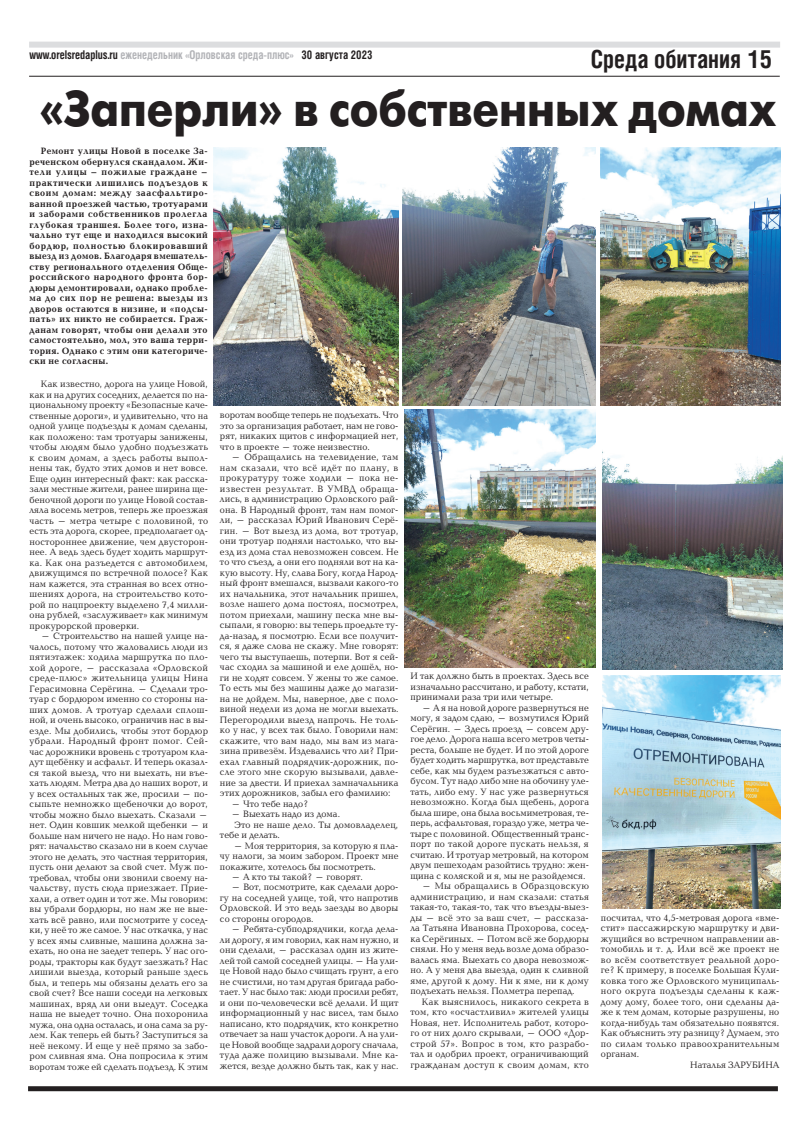
<style>
.page{position:relative;width:808px;height:1134px;background:#fff}
.page>*{position:absolute;margin:0;border:0;box-sizing:border-box;transform-origin:0 0}
.t1{font:50px "Futuris C Bold 11";color:#231f20;scale:.9 1}
.t2{font:25px "Helios Cond Bold 14";color:#231f20;scale:.94 1}
.t3{font:12px "Helios Cond Bold 14";color:#231f20;scale:.9 1}
.t4{font:9.5px/10.5px "Baltica C14";letter-spacing:.01em;color:#231f20;text-align:justify;scale:.95 1}
.t5{font:9.5px/10.5px "Baltica C Bold 10";letter-spacing:.04em;color:#231f20;text-align:justify;scale:.95 1}
.t6{font:9.5px "Baltica C14";letter-spacing:.035em;color:#231f20;scale:.95 1}
.t7{font:9.5px "Baltica C14";letter-spacing:.04em;color:#231f20;scale:.95 1}
.s1{color:#b2b3b7}
</style>
<div class="page">
<div style="left:29px;top:42px;width:751px;height:6px;background:#dcdddf"></div>
<hr style="left:29px;top:76px;width:751px;height:1px;background:#231f20">
<div style="left:28px;top:1086px;width:750px;height:5px;background:#231f20"></div>
<img style="left:214px;top:147px;width:184px;height:259px">
<img style="left:402px;top:148px;width:194px;height:258px">
<img style="left:600px;top:147px;width:180px;height:258px">
<img style="left:603px;top:676px;width:177px;height:233px">
<img style="left:603px;top:457px;width:179px;height:212px">
<img style="left:404px;top:409px;width:192px;height:258px">
<h2 class="t2" style="left:591px;top:45px;width:195px">Среда обитания 15</h2>
<p class="t3" style="left:29px;top:48px;width:383px">www.orelsredaplus.ru <span class="s1">еженедельник «Орловская среда-плюс»</span> 30 августа 2023</p>
<h1 class="t1" style="left:40px;top:81px;width:820px">«Заперли» в собственных домах</h1>
<p class="t5" style="left:30px;top:146px;width:189px;text-indent:11px">Ремонт улицы Новой в поселке За&shy;реченском обернулся скандалом. Жи&shy;тели улицы – пожилые граждане – практически лишились подъездов к своим домам: между заасфальтиро&shy;ванной проезжей частью, тротуарами и заборами собственников пролегла глубокая траншея. Более того, изна&shy;чально тут еще и находился высокий бордюр, полностью блокировавший выезд из домов. Благодаря вмешатель&shy;ству регионального отделения Обще&shy;российского народного фронта бор&shy;дюры демонтировали, однако пробле&shy;ма до сих пор не решена: выезды из дворов остаются в низине, и «подсы&shy;пать» их никто не собирается. Граж&shy;данам говорят, чтобы они делали это самостоятельно, мол, это ваша терри&shy;тория. Однако с этим они категориче&shy;ски не согласны.</p>
<p class="t4" style="left:30px;top:379px;width:189px;text-indent:11px">Как известно, дорога на улице Новой, как и на других соседних, делается по на&shy;циональному проекту «Безопасные каче&shy;ственные дороги», и удивительно, что на одной улице подъезды к домам сделаны, как положено: там тротуары занижены, чтобы людям было удобно подъезжать к своим домам, а здесь работы выпол&shy;нены так, будто этих домов и нет вовсе.<br>Еще один интересный факт: как расска&shy;зали местные жители, ранее ширина ще&shy;беночной дороги по улице Новой состав&shy;ляла восемь метров, теперь же проезжая часть – метра четыре с половиной, то есть эта дорога, скорее, предполагает од&shy;ностороннее движение, чем двусторон&shy;нее. А ведь здесь будет ходить маршрут&shy;ка. Как она разъедется с автомобилем, движущимся по встречной полосе? Как нам кажется, эта странная во всех отно&shy;шениях дорога, на строительство кото&shy;рой по нацпроекту выделено 7,4 милли&shy;она рублей, «заслуживает» как минимум прокурорской проверки.</p>
<p class="t4" style="left:30px;top:631px;width:189px;text-indent:11px">– Строительство на нашей улице на&shy;чалось, потому что жаловались люди из пятиэтажек: ходила маршрутка по пло&shy;хой дороге, – рассказала «Орловской среде-плюс» жительница улицы Нина Герасимовна Серёгина. – Сделали тро&shy;туар с бордюром именно со стороны на&shy;ших домов. А тротуар сделали сплош&shy;ной, и очень высоко, ограничив нас в вы&shy;езде. Мы добились, чтобы этот бордюр убрали. Народный фронт помог. Сей&shy;час дорожники вровень с тротуаром кла&shy;дут щебёнку и асфальт. И теперь оказал&shy;ся такой выезд, что ни выехать, ни въе&shy;хать людям. Метра два до наших ворот, и у всех остальных так же, просили – по&shy;сыпьте немножко щебеночки до ворот, чтобы можно было выехать. Сказали – нет. Один ковшик мелкой щебенки – и больше нам ничего не надо. Но нам гово&shy;рят: начальство сказало ни в коем случае этого не делать, это частная территория, пусть они делают за свой счет. Муж по&shy;требовал, чтобы они звонили своему на&shy;чальству, пусть сюда приезжает. Прие&shy;хали, а ответ один и тот же. Мы говорим: вы убрали бордюры, но нам же не вые&shy;хать всё равно, или посмотрите у сосед&shy;ки, у неё то же самое. У нас откачка, у нас у всех ямы сливные, машина должна за&shy;ехать, но она не заедет теперь. У нас ого&shy;роды, тракторы как будут заезжать? Нас лишили выезда, который раньше здесь был, и теперь мы обязаны делать его за свой счет? Все наши соседи на легковых машинах, вряд ли они выедут. Соседка наша не выедет точно. Она похоронила мужа, она одна осталась, и она сама за ру&shy;лем. Как теперь ей быть? Заступиться за неё некому. И еще у неё прямо за забо&shy;ром сливная яма. Она попросила к этим воротам тоже ей сделать подъезд. К этим</p>
<p class="t4" style="left:220px;top:410px;width:189px">воротам вообще теперь не подъехать. Что это за организация работает, нам не гово&shy;рят, никаких щитов с информацией нет, что в проекте – тоже неизвестно.</p>
<p class="t4" style="left:220px;top:452px;width:189px;text-indent:11px">– Обращались на телевидение, там нам сказали, что всё идёт по плану, в прокуратуру тоже ходили – пока не&shy;известен результат. В УМВД обраща&shy;лись, в администрацию Орловского рай&shy;она. В Народный фронт, там нам помог&shy;ли, – рассказал Юрий Иванович Серё&shy;гин. – Вот выезд из дома, вот тротуар, они тротуар подняли настолько, что вы&shy;езд из дома стал невозможен совсем. Не то что съезд, а они его подняли вот на ка&shy;кую высоту. Ну, слава Богу, когда Народ&shy;ный фронт вмешался, вызвали какого-то их начальника, этот начальник пришел, возле нашего дома постоял, посмотрел, потом приехали, машину песка мне вы&shy;сыпали, я говорю: вы теперь проедьте ту&shy;да-назад, я посмотрю. Если все получит&shy;ся, я даже слова не скажу. Мне говорят: чего ты выступаешь, потерпи. Вот я сей&shy;час сходил за машиной и еле дошёл, но&shy;ги не ходят совсем. У жены то же самое.<br>То есть мы без машины даже до магази&shy;на не дойдем. Мы, наверное, две с поло&shy;виной недели из дома не могли выехать.<br>Перегородили выезд напрочь. Не толь&shy;ко у нас, у всех так было. Говорили нам: скажите, что вам надо, мы вам из мага&shy;зина привезём. Издевались что ли? При&shy;ехал главный подрядчик-дорожник, по&shy;сле этого мне скорую вызывали, давле&shy;ние за двести. И приехал замначальника этих дорожников, забыл его фамилию:</p>
<p class="t4" style="left:231px;top:798px;width:83px">– Что тебе надо?</p>
<p class="t4" style="left:231px;top:809px;width:116px">– Выехать надо из дома.</p>
<p class="t4" style="left:234px;top:819px;width:174px">Это не наше дело. Ты домовладелец,</p>
<p class="t4" style="left:220px;top:830px;width:65px">тебе и делать.</p>
<p class="t4" style="left:220px;top:840px;width:189px;text-indent:13px">– Моя территория, за которую я пла&shy;чу налоги, за моим забором. Проект мне покажите, хотелось бы посмотреть.</p>
<p class="t4" style="left:231px;top:872px;width:140px">– А кто ты такой? – говорят.</p>
<p class="t4" style="left:220px;top:882px;width:189px;text-indent:11px">– Вот, посмотрите, как сделали доро&shy;гу на соседней улице, той, что напротив Орловской. И это ведь заезды во дворы со стороны огородов.</p>
<p class="t4" style="left:220px;top:924px;width:189px;text-indent:11px">– Ребята-субподрядчики, когда дела&shy;ли дорогу, я им говорил, как нам нужно, и они сделали, – рассказал один из жите&shy;лей той самой соседней улицы. – На ули&shy;це Новой надо было счищать грунт, а его не счистили, но там другая бригада рабо&shy;тает. У нас было так: люди просили ребят, и они по-человечески всё делали. И щит информационный у нас висел, там было написано, кто подрядчик, кто конкретно отвечает за наш участок дороги. А на ули&shy;це Новой вообще задрали дорогу сначала, туда даже полицию вызывали. Мне ка&shy;жется, везде должно быть так, как у нас.</p>
<p class="t4" style="left:410px;top:671px;width:189px">И так должно быть в проектах. Здесь все изначально рассчитано, и работу, кстати, принимали раза три или четыре.</p>
<p class="t4" style="left:410px;top:703px;width:189px;text-indent:11px">– А я на новой дороге развернуться не могу, я задом сдаю, – возмутился Юрий Серёгин. – Здесь проезд – совсем дру&shy;гое дело. Дорога наша всего метров четы&shy;реста, больше не будет. И по этой дороге будет ходить маршрутка, вот представьте себе, как мы будем разъезжаться с авто&shy;бусом. Тут надо либо мне на обочину уле&shy;тать, либо ему. У нас уже развернуться невозможно. Когда был щебень, дорога была шире, она была восьмиметровая, те&shy;перь, асфальтовая, гораздо уже, метра че&shy;тыре с половиной. Общественный транс&shy;порт по такой дороге пускать нельзя, я считаю. И тротуар метровый, на котором двум пешеходам разойтись трудно: жен&shy;щина с коляской и я, мы не разойдемся.</p>
<p class="t4" style="left:410px;top:881px;width:189px;text-indent:11px">– Мы обращались в Образцовскую администрацию, и нам сказали: статья такая-то, такая-то, так что въезды-выез&shy;ды – всё это за ваш счет, – рассказа&shy;ла Татьяна Ивановна Прохорова, сосед&shy;ка Серёгиных. – Потом всё же бордюры сняли. Но у меня ведь возле дома образо&shy;валась яма. Выехать со двора невозмож&shy;но. А у меня два выезда, один к сливной яме, другой к дому. Ни к яме, ни к дому подъехать нельзя. Полметра перепад.</p>
<p class="t4" style="left:410px;top:997px;width:189px;text-indent:11px">Как выяснилось, никакого секрета в том, кто «осчастливил» жителей улицы Новая, нет. Исполнитель работ, которо&shy;го от них долго скрывали, – ООО «Дор&shy;строй 57». Вопрос в том, кто разрабо&shy;тал и одобрил проект, ограничивающий гражданам доступ к своим домам, кто</p>
<p class="t4" style="left:601px;top:913px;width:189px">посчитал, что 4,5-метровая дорога «вме-</p>
<p class="t4" style="left:601px;top:923px;width:189px">стит» пассажирскую маршрутку и дви-</p>
<p class="t4" style="left:601px;top:934px;width:189px">жущийся во встречном направлении ав-</p>
<p class="t6" style="left:601px;top:944px;width:189px">томобиль и т. д. Или всё же проект не</p>
<p class="t6" style="left:601px;top:955px;width:189px">во всём соответствует реальной доро-</p>
<p class="t4" style="left:601px;top:965px;width:189px">ге? К примеру, в поселке Большая Кули-</p>
<p class="t4" style="left:601px;top:976px;width:189px">ковка того же Орловского муниципаль-</p>
<p class="t7" style="left:601px;top:986px;width:189px">ного округа подъезды сделаны к каж-</p>
<p class="t4" style="left:601px;top:997px;width:189px">дому дому, более того, они сделаны да-</p>
<p class="t4" style="left:601px;top:1007px;width:189px">же к тем домам, которые разрушены, но</p>
<p class="t4" style="left:601px;top:1018px;width:189px">когда-нибудь там обязательно появятся.</p>
<p class="t4" style="left:601px;top:1028px;width:189px">Как объяснить эту разницу? Думаем, это</p>
<p class="t6" style="left:601px;top:1039px;width:189px">по силам только правоохранительным</p>
<p class="t4" style="left:601px;top:1049px;width:42px">органам.</p>
<p class="t4" style="left:690px;top:1060px;width:54px">Наталья Зарубина</p>
</div>
